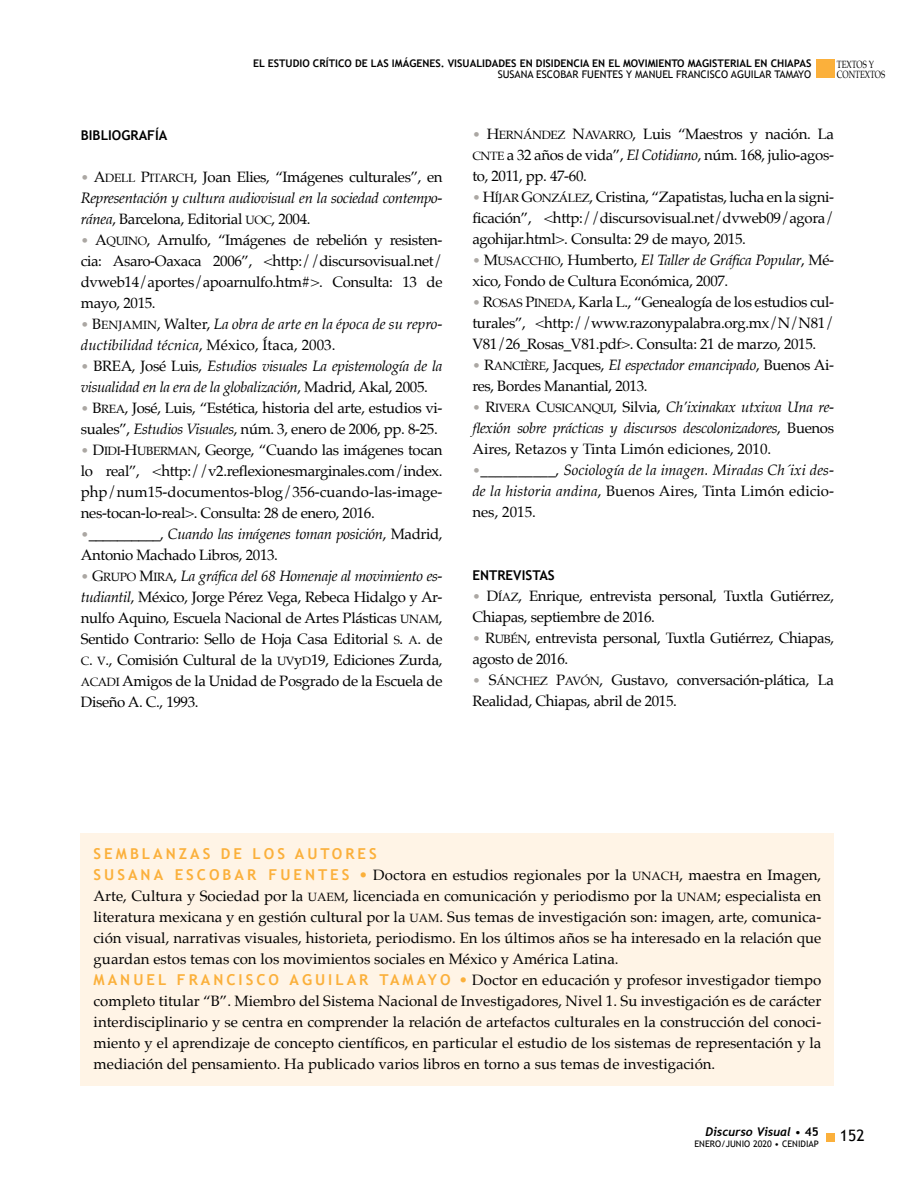
<style>
.page{position:relative;width:915px;height:1191px;background:#fff}
.page>*{position:absolute;margin:0;border:0;box-sizing:border-box;transform-origin:0 0}
.t1{font:15.75px "Trebuchet MS";color:#000}
.t2{font:15px/21px "Palatino";color:#000;text-align:justify}
.t3{font:15px/21px "Palatino";letter-spacing:-.025em;color:#000}
.t4{font:italic 15px/21px "Palatino";letter-spacing:-.025em;color:#000;text-align:justify}
.t5{font:italic 15px/21px "Palatino";color:#000}
.t6{font:700 15px "Trebuchet MS";letter-spacing:.2em;color:#fbb03b}
.t7{font:15px "Palatino Roman SC800";color:#000}
.t8{font:700 13.5px "Trebuchet MS";color:#000}
.t9{font:italic 700 12px "Trebuchet";color:#000}
.t10{font:700 10.5px "Trebuchet MS";color:#000}
.t11{font:10.5px "Trebuchet MS";color:#000}
.t12{font:10.5px/10.9px "Palatino";color:#000;scale:.75 1}
.t13{font:9px "Trebuchet MS";color:#000}
.s1{font-family:"Palatino Roman SC800";font-size:13.5px;color:#aba7a3}
.s2{font-family:"Palatino Roman SC800"}
.s3{font-family:"Palatino Roman SC800";font-size:12px}
.s4{font-style:italic}
.s5{font-family:"Palatino Roman SC800";font-style:normal;font-size:13.5px;color:#aba7a3}
.s6{font-family:"Palatino Roman SC800";font-style:normal}
.s7{font-family:"Palatino Roman SC800";font-style:normal;font-size:12px}
.s8{font-style:normal}
.s9{font-size:13.5px;color:#aba7a3}
.s10{font-family:"Trebuchet MS";font-weight:700;color:#fbb03b}
.s11{color:#fbb03b}
.s12{font-family:"Trebuchet MS";font-weight:400;font-style:normal}
.s13{font-family:"Trebuchet MS";font-style:normal}
</style>
<div class="page">
<div style="left:825px;top:1133px;width:8px;height:8px;background:#fbb03b"></div>
<div style="left:815px;top:60px;width:18px;height:18px;background:#fbb03b"></div>
<div style="left:81px;top:834px;width:752px;height:252px;background:#fff4e6"></div>
<p class="t10" style="left:253px;top:57px;width:559px">EL ESTUDIO CRÍTICO DE LAS IMÁGENES. VISUALIDADES EN DISIDENCIA EN EL MOVIMIENTO MAGISTERIAL EN CHIAPAS</p>
<p class="t11" style="left:497px;top:68px;width:315px">SUSANA ESCOBAR FUENTES Y MANUEL FRANCISCO AGUILAR TAMAYO</p>
<p class="t12" style="left:836px;top:58px;width:66px">TEXTOS Y<br>CONTEXTOS</p>
<p class="t8" style="left:81px;top:127px;width:88px">BIBLIOGRAFÍA</p>
<p class="t2" style="left:81px;top:166px;width:363px"><span class="s1">•</span> <span class="s2">A</span><span class="s3">DELL</span> <span class="s2">P</span><span class="s3">ITARCH</span>, Joan Elies, “Imágenes culturales”, en <span class="s4">Representación y cultura audiovisual en la sociedad contempo&shy;ránea</span>, Barcelona, Editorial <span class="s3">UOC</span>, 2004.</p>
<p class="t2" style="left:81px;top:229px;width:363px"><span class="s1">•</span> <span class="s2">A</span><span class="s3">QUINO</span>, Arnulfo, “Imágenes de rebelión y resisten&shy;cia: Asaro-Oaxaca 2006”, &lt;http://discursovisual.net/ dvweb14/aportes/apoarnulfo.htm#&gt;. Consulta: 13 de mayo, 2015.</p>
<p class="t5" style="left:81px;top:313px;width:363px"><span class="s5">•</span> <span class="s6">B</span><span class="s7">ENJAMIN</span><span class="s8">, Walter,</span> La obra de arte en la época de su repro&shy;ductibilidad técnica<span class="s8">, México, Ítaca, 2003.</span></p>
<p class="t7" style="left:81px;top:353px;width:24px"><span class="s9">•</span> BREA</p>
<p class="t4" style="left:81px;top:355px;width:363px;text-indent:51px"><span class="s8">, José Luis,</span> Estudios visuales La epistemología de la visualidad en la era de la globalización<span class="s8">, Madrid, Akal, 2005.</span></p>
<p class="t3" style="left:81px;top:397px;width:363px"><span class="s1">•</span> <span class="s2">B</span><span class="s3">REA</span>, José, Luis, “Estética, historia del arte, estudios vi&shy;suales”, <span class="s4">Estudios Visuales</span>, núm. 3, enero de 2006, pp. 8-25.</p>
<p class="t2" style="left:81px;top:439px;width:363px"><span class="s1">•</span> <span class="s2">D</span><span class="s3">IDI</span><span class="s2">-H</span><span class="s3">UBERMAN</span>, George, “Cuando las imágenes tocan lo real”, &lt;http://v2.reflexionesmarginales.com/index. php/num15-documentos-blog/356-cuando-las-image&shy;nes-tocan-lo-real&gt;. Consulta: 28 de enero, 2016.</p>
<p class="t3" style="left:81px;top:523px;width:363px"><span class="s1">•</span>__________, <span class="s4">Cuando las imágenes toman posición</span>, Madrid,<br>Antonio Machado Libros, 2013.</p>
<p class="t2" style="left:81px;top:565px;width:363px"><span class="s1">•</span> <span class="s2">G</span><span class="s3">RUPO</span> <span class="s2">M</span><span class="s3">IRA</span>, <span class="s4">La gráfica del 68 Homenaje al movimiento es&shy;tudiantil</span>, México, Jorge Pérez Vega, Rebeca Hidalgo y Ar&shy;nulfo Aquino, Escuela Nacional de Artes Plásticas <span class="s3">UNAM</span>, Sentido Contrario: Sello de Hoja Casa Editorial <span class="s3">S</span><span class="s2">.</span> <span class="s3">A</span>. de <span class="s3">C</span><span class="s2">.</span> <span class="s3">V</span><span class="s2">.</span>, Comisión Cultural de la <span class="s3">UV</span>y<span class="s3">D</span>19, Ediciones Zurda, <span class="s3">ACADI</span> Amigos de la Unidad de Posgrado de la Escuela de Diseño A. C., 1993.</p>
<p class="t2" style="left:472px;top:123px;width:363px"><span class="s1">•</span> <span class="s2">H</span><span class="s3">ERNÁNDEZ</span> <span class="s2">N</span><span class="s3">AVARRO</span>, Luis “Maestros y nación. La <span class="s3">CNTE</span> a 32 años de vida”, <span class="s4">El Cotidiano</span>, núm. 168, julio-agos&shy;to, 2011, pp. 47-60.</p>
<p class="t2" style="left:472px;top:186px;width:363px"><span class="s1">•</span> <span class="s2">H</span><span class="s3">ÍJAR</span> <span class="s2">G</span><span class="s3">ONZÁLEZ</span>, Cristina, “Zapatistas, lucha en la signi&shy;ficación”, &lt;http://discursovisual.net/dvweb09/agora/ agohijar.html&gt;. Consulta: 29 de mayo, 2015.</p>
<p class="t3" style="left:472px;top:249px;width:363px"><span class="s1">•</span> <span class="s2">M</span><span class="s3">USACCHIO</span>, Humberto, <span class="s4">El Taller de Gráfica Popular</span>, Mé&shy;xico, Fondo de Cultura Económica, 2007.</p>
<p class="t2" style="left:472px;top:291px;width:363px"><span class="s1">•</span> <span class="s2">R</span><span class="s3">OSAS</span> <span class="s2">P</span><span class="s3">INEDA</span>, Karla L., “Genealogía de los estudios cul&shy;turales”, &lt;http://www.razonypalabra.org.mx/N/N81/ V81/26_Rosas_V81.pdf&gt;. Consulta: 21 de marzo, 2015.</p>
<p class="t3" style="left:472px;top:354px;width:363px"><span class="s1">•</span> <span class="s2">R</span><span class="s3">ANCIÈRE</span>, Jacques, <span class="s4">El espectador emancipado</span>, Buenos Ai&shy;res, Bordes Manantial, 2013.</p>
<p class="t4" style="left:472px;top:396px;width:363px"><span class="s5">•</span> <span class="s6">R</span><span class="s7">IVERA</span> <span class="s6">C</span><span class="s7">USICANQUI</span><span class="s8">, Silvia,</span> Ch’ixinakax utxiwa Una re&shy;flexión sobre prácticas y discursos descolonizadores<span class="s8">, Buenos Aires, Retazos y Tinta Limón ediciones, 2010.</span></p>
<p class="t4" style="left:472px;top:459px;width:363px"><span class="s5">•</span><span class="s8">__________,</span> Sociología de la imagen. Miradas Ch´ixi des&shy;de la historia andina<span class="s8">, Buenos Aires, Tinta Limón edicio&shy;nes, 2015.</span></p>
<p class="t8" style="left:472px;top:566px;width:84px">ENTREVISTAS</p>
<p class="t3" style="left:472px;top:585px;width:363px"><span class="s1">•</span> <span class="s2">D</span><span class="s3">ÍAZ</span>, Enrique, entrevista personal, Tuxtla Gutiérrez,<br>Chiapas, septiembre de 2016.</p>
<p class="t3" style="left:472px;top:627px;width:363px"><span class="s1">•</span> <span class="s2">R</span><span class="s3">UBÉN</span>, entrevista personal, Tuxtla Gutiérrez, Chiapas, agosto de 2016.</p>
<p class="t3" style="left:472px;top:669px;width:363px"><span class="s1">•</span> <span class="s2">S</span><span class="s3">ÁNCHEZ</span> <span class="s2">P</span><span class="s3">AVÓN</span>, Gustavo, conversación-plática, La<br>Realidad, Chiapas, abril de 2015.</p>
<p class="t6" style="left:94px;top:844px;width:284px">SEMBLANZAS DE LOS AUTORES</p>
<p class="t2" style="left:94px;top:864px;width:729px;text-align:left"><span class="s10">S U S A N A E S C O B A R F U E N T E S</span> <span class="s11">•</span> Doctora en estudios regionales por la <span class="s3">UNACH</span>, maestra en Imagen, Arte, Cultura y Sociedad por la <span class="s3">UAEM</span>, licenciada en comunicación y periodismo por la <span class="s3">UNAM</span>; especialista en literatura mexicana y en gestión cultural por la <span class="s3">UAM</span>. Sus temas de investigación son: imagen, arte, comunica&shy;ción visual, narrativas visuales, historieta, periodismo. En los últimos años se ha interesado en la relación que guardan estos temas con los movimientos sociales en México y América Latina.<br><span class="s10">M A N U E L F R A N C I S C O A G U I L A R TA M AY O</span> <span class="s11">•</span> Doctor en educación y profesor investigador tiempo completo titular “B”. Miembro del Sistema Nacional de Investigadores, Nivel 1. Su investigación es de carácter interdisciplinario y se centra en comprender la relación de artefactos culturales en la construcción del conoci&shy;miento y el aprendizaje de concepto científicos, en particular el estudio de los sistemas de representación y la mediación del pensamiento. Ha publicado varios libros en torno a sus temas de investigación.</p>
<p class="t9" style="left:705px;top:1124px;width:115px">Discurso Visual <span class="s12">•</span> <span class="s13">45</span></p>
<p class="t13" style="left:694px;top:1138px;width:126px">ENERO/JUNIO 2020 • CENIDIAP</p>
<p class="t1" style="left:839px;top:1126px;width:26px">152</p>
</div>
